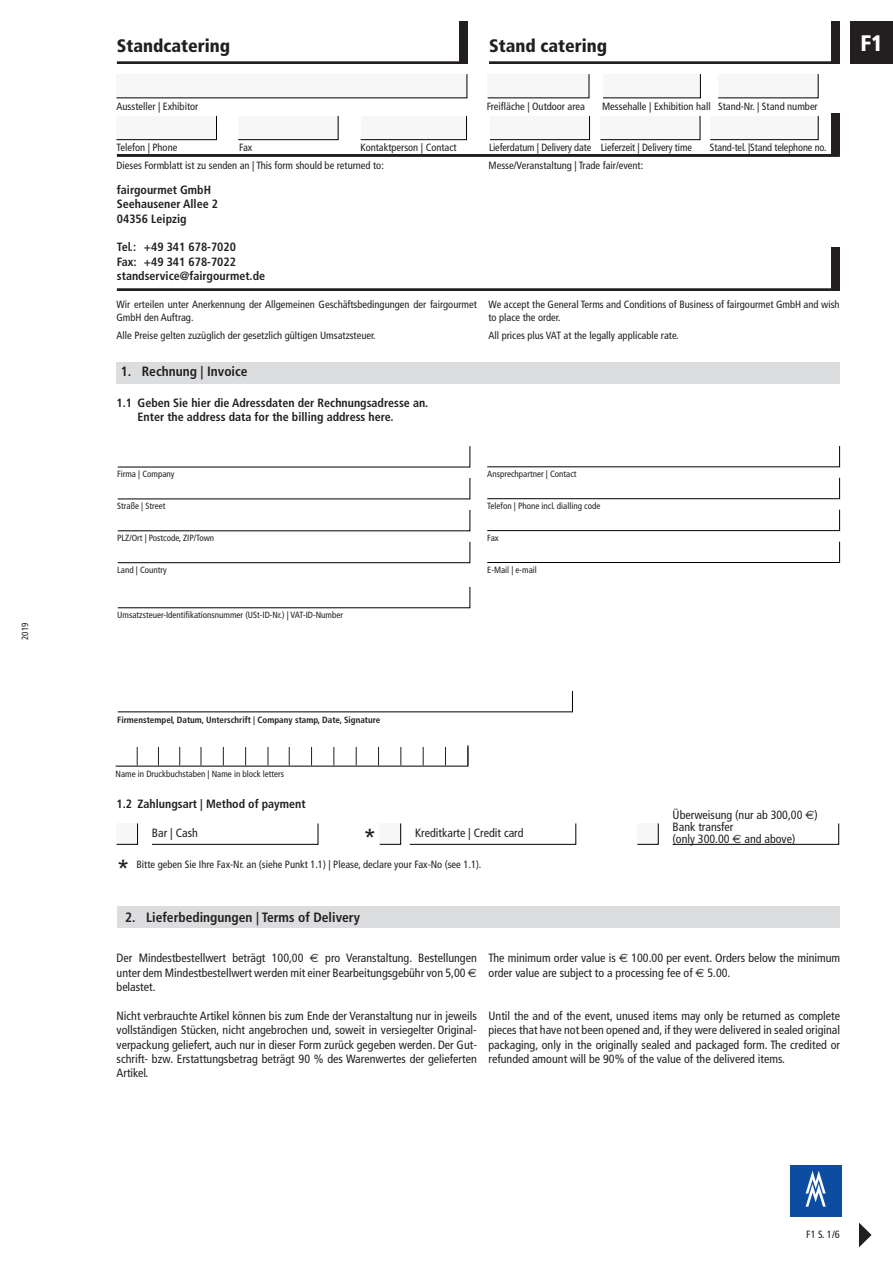
<style>
.page{position:relative;width:893px;height:1263px;background:#fff}
.page>*{position:absolute;margin:0;border:0;box-sizing:border-box;transform-origin:0 0}
.t1{font:condensed 27px "Frutiger LT Pro";color:#231f20}
.t2{font:900 condensed 22.5px "Frutiger LT Pro";color:#fff}
.t3{font:900 condensed 18px "Frutiger LT Pro";color:#231f20}
.t4{font:700 condensed 13.5px "Frutiger LT Pro";color:#231f20}
.t5{font:condensed 12px/14.4px "Frutiger LT Pro";color:#231f20;text-align:justify}
.t6{font:700 condensed 12px/14.4px "Frutiger LT Pro";color:#231f20}
.t7{font:condensed 10.5px/12.6px "Frutiger LT Pro";color:#231f20}
.t8{font:condensed 9px "Frutiger LT Pro";color:#231f20}
.t9{font:700 condensed 9px "Frutiger LT Pro";color:#231f20}
.s1{font-family:"Euro Sans";font-stretch:normal}
</style>
<div class="page">
<div style="left:850px;top:21px;width:43px;height:43px;background:#231f20"></div>
<hr style="left:117px;top:62px;width:351px;height:2px;background:#231f20">
<div style="left:459px;top:21px;width:9px;height:43px;background:#231f20"></div>
<hr style="left:489px;top:62px;width:351px;height:2px;background:#231f20">
<div style="left:831px;top:21px;width:9px;height:43px;background:#231f20"></div>
<div style="left:790px;top:1165px;width:51px;height:51px;background:#0d4da1"></div>
<svg style="left:806px;top:1171px;width:20px;height:35px"></svg>
<hr style="left:117px;top:154px;width:723px;height:2px;background:#231f20">
<div style="left:831px;top:113px;width:9px;height:43px;background:#231f20"></div>
<hr style="left:117px;top:289px;width:723px;height:2px;background:#231f20">
<div style="left:831px;top:248px;width:9px;height:42px;background:#231f20"></div>
<svg style="left:116px;top:115px;width:101px;height:25px"></svg>
<svg style="left:238px;top:115px;width:101px;height:25px"></svg>
<svg style="left:360px;top:115px;width:107px;height:25px"></svg>
<svg style="left:490px;top:115px;width:100px;height:25px"></svg>
<svg style="left:600px;top:115px;width:101px;height:25px"></svg>
<svg style="left:710px;top:115px;width:109px;height:25px"></svg>
<svg style="left:117px;top:446px;width:354px;height:22px"></svg>
<svg style="left:487px;top:477px;width:353px;height:22px"></svg>
<svg style="left:117px;top:478px;width:354px;height:22px"></svg>
<svg style="left:487px;top:445px;width:353px;height:23px"></svg>
<svg style="left:487px;top:509px;width:353px;height:22px"></svg>
<svg style="left:117px;top:510px;width:354px;height:22px"></svg>
<svg style="left:487px;top:541px;width:353px;height:22px"></svg>
<svg style="left:117px;top:541px;width:354px;height:22px"></svg>
<svg style="left:117px;top:586px;width:354px;height:22px"></svg>
<svg style="left:117px;top:691px;width:456px;height:22px"></svg>
<svg style="left:115px;top:745px;width:354px;height:22px"></svg>
<div style="left:117px;top:362px;width:723px;height:21px;background:#dcdddf"></div>
<div style="left:117px;top:906px;width:722px;height:22px;background:#dcdddf"></div>
<svg style="left:151px;top:823px;width:168px;height:22px"></svg>
<svg style="left:116px;top:823px;width:22px;height:22px"></svg>
<svg style="left:409px;top:823px;width:168px;height:22px"></svg>
<svg style="left:379px;top:823px;width:22px;height:22px"></svg>
<svg style="left:672px;top:823px;width:167px;height:22px"></svg>
<svg style="left:637px;top:823px;width:22px;height:22px"></svg>
<svg style="left:859px;top:1222px;width:13px;height:25px"></svg>
<svg style="left:487px;top:74px;width:103px;height:25px"></svg>
<svg style="left:603px;top:74px;width:98px;height:25px"></svg>
<svg style="left:718px;top:74px;width:101px;height:25px"></svg>
<svg style="left:116px;top:74px;width:352px;height:25px"></svg>
<p class="t8" style="left:20px;top:640px;width:19px;rotate:-90deg">2019</p>
<h3 class="t3" style="left:117px;top:35px;width:115px">Standcatering</h3>
<h3 class="t3" style="left:489px;top:35px;width:120px">Stand catering</h3>
<h2 class="t2" style="left:860px;top:30px;width:24px">F1</h2>
<p class="t7" style="left:116px;top:100px;width:83px">Aussteller | Exhibitor</p>
<p class="t7" style="left:487px;top:100px;width:100px">Freifläche | Outdoor area</p>
<p class="t7" style="left:602px;top:100px;width:217px">Messehalle | Exhibition hall Stand-Nr. | Stand number</p>
<p class="t7" style="left:117px;top:142px;width:62px">Telefon | Phone</p>
<p class="t7" style="left:239px;top:142px;width:15px">Fax</p>
<p class="t7" style="left:361px;top:142px;width:98px">Kontaktperson | Contact</p>
<p class="t7" style="left:489px;top:142px;width:204px">Lieferdatum | Delivery date Lieferzeit | Delivery time</p>
<p class="t7" style="left:710px;top:142px;width:118px">Stand-tel. |Stand telephone no.</p>
<p class="t6" style="left:117px;top:182px;width:103px">fairgourmet GmbH<br>Seehausener Allee 2<br>04356 Leipzig</p>
<p class="t6" style="left:117px;top:240px;width:150px">Tel.: +49 341 678-7020<br>Fax: +49 341 678-7022 standservice@fairgourmet.de</p>
<p class="t7" style="left:116px;top:159px;width:269px">Dieses Formblatt ist zu senden an | This form should be returned to:</p>
<p class="t7" style="left:489px;top:159px;width:156px">Messe/Veranstaltung | Trade fair/event:</p>
<p class="t7" style="left:117px;top:298px;width:362px">Wir erteilen unter Anerkennung der Allgemeinen Geschäftsbedingungen der fairgourmet<br>GmbH den Auftrag.</p>
<p class="t7" style="left:117px;top:329px;width:261px">Alle Preise gelten zuzüglich der gesetzlich gültigen Umsatzsteuer.</p>
<p class="t4" style="left:121px;top:364px;width:128px">1. Rechnung | Invoice</p>
<p class="t6" style="left:138px;top:396px;width:292px;text-indent:-21px">1.1 Geben Sie hier die Adressdaten der Rechnungsadresse an.<br>Enter the address data for the billing address here.</p>
<p class="t7" style="left:489px;top:298px;width:353px">We accept the General Terms and Conditions of Business of fairgourmet GmbH and wish to place the order.</p>
<p class="t7" style="left:489px;top:329px;width:192px">All prices plus VAT at the legally applicable rate.</p>
<p class="t8" style="left:487px;top:469px;width:91px">Ansprechpartner | Contact</p>
<p class="t8" style="left:117px;top:469px;width:59px">Firma | Company</p>
<p class="t8" style="left:117px;top:501px;width:50px">Straße | Street</p>
<p class="t8" style="left:487px;top:501px;width:115px">Telefon | Phone incl. dialling code</p>
<p class="t8" style="left:117px;top:533px;width:98px">PLZ/Ort | Postcode, ZIP/Town</p>
<p class="t8" style="left:487px;top:533px;width:13px">Fax</p>
<p class="t8" style="left:117px;top:565px;width:51px">Land | Country</p>
<p class="t8" style="left:487px;top:565px;width:51px">E-Mail | e-mail</p>
<p class="t8" style="left:117px;top:610px;width:227px">Umsatzsteuer-Identifikationsnummer (USt-ID-Nr.) | VAT-ID-Number</p>
<p class="t9" style="left:117px;top:714px;width:264px">Firmenstempel, Datum, Unterschrift | Company stamp, Date, Signature</p>
<p class="t8" style="left:116px;top:768px;width:170px">Name in Druckbuchstaben | Name in block letters</p>
<p class="t6" style="left:117px;top:797px;width:191px">1.2 Zahlungsart | Method of payment</p>
<p class="t5" style="left:152px;top:826px;width:47px">Bar | Cash</p>
<p class="t5" style="left:415px;top:826px;width:110px">Kreditkarte | Credit card</p>
<h1 class="t1" style="left:363px;top:823px;width:15px">*</h1>
<h1 class="t1" style="left:117px;top:854px;width:15px">*</h1>
<p class="t7" style="left:137px;top:858px;width:346px">Bitte geben Sie Ihre Fax-Nr. an (siehe Punkt 1.1) | Please, declare your Fax-No (see 1.1).</p>
<p class="t4" style="left:125px;top:909px;width:236px">2. Lieferbedingungen | Terms of Delivery</p>
<p class="t5" style="left:673px;top:808px;width:147px;line-height:12px;text-align:left">Überweisung (nur ab 300,00 <span class="s1">E</span>)<br>Bank transfer<br>(only 300.00 <span class="s1">E</span> and above)</p>
<p class="t5" style="left:117px;top:951px;width:362px">Der Mindestbestellwert beträgt 100,00 <span class="s1">E</span> pro Veranstaltung. Bestellungen unter dem Mindestbestellwert werden mit einer Bearbeitungsgebühr von 5,00 <span class="s1">E </span>belastet.</p>
<p class="t5" style="left:117px;top:1008px;width:362px">Nicht verbrauchte Artikel können bis zum Ende der Veranstaltung nur in jeweils vollständigen Stücken, nicht angebrochen und, soweit in versiegelter Original&shy;verpackung geliefert, auch nur in dieser Form zurück gegeben werden. Der Gut&shy;schrift- bzw. Erstattungsbetrag beträgt 90 % des Warenwertes der gelieferten Artikel.</p>
<p class="t5" style="left:489px;top:951px;width:353px">The minimum order value is <span class="s1">E</span> 100.00 per event. Orders below the minimum order value are subject to a processing fee of <span class="s1">E</span> 5.00.</p>
<p class="t5" style="left:489px;top:1008px;width:353px">Until the and of the event, unused items may only be returned as complete pieces that have not been opened and, if they were delivered in sealed original packaging, only in the originally sealed and packaged form. The credited or refunded amount will be 90% of the value of the delivered items.</p>
<p class="t7" style="left:806px;top:1228px;width:35px">F1 S. 1/6</p>
</div>
